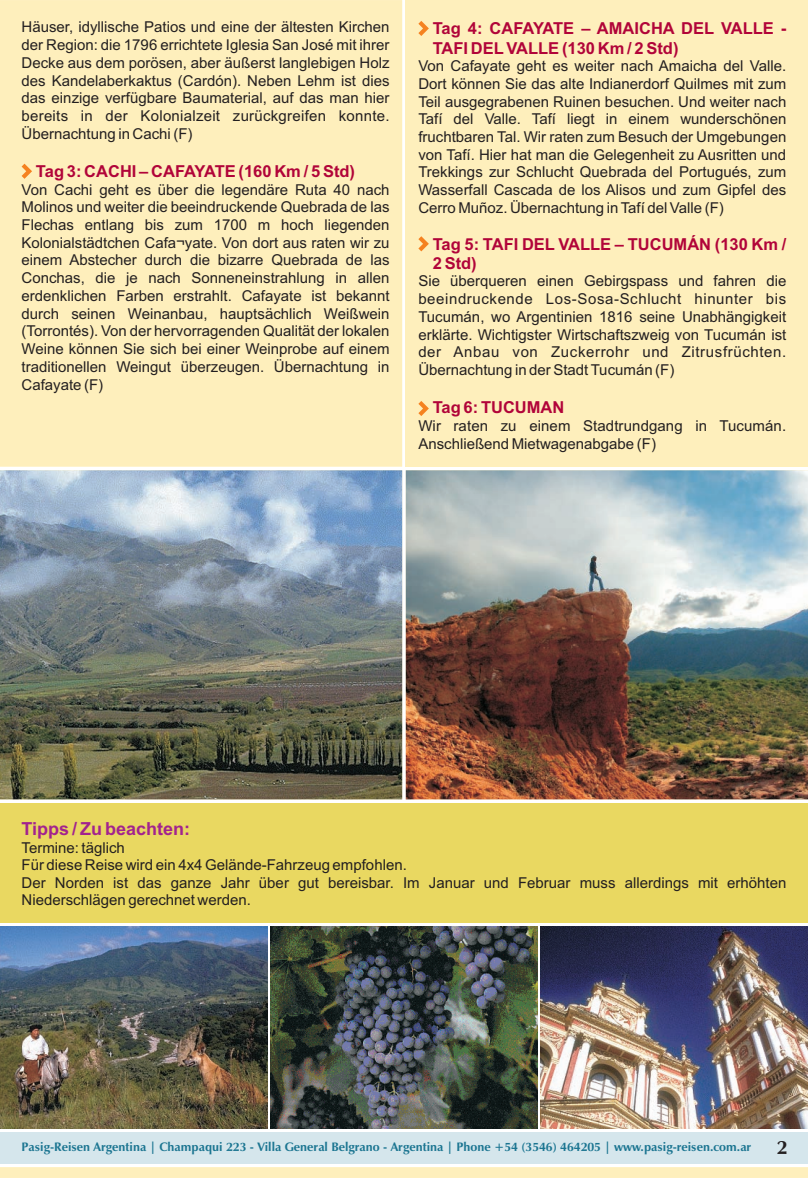
<style>
.page{position:relative;width:808px;height:1178px;background:#fff}
.page>*{position:absolute;margin:0;border:0;box-sizing:border-box;transform-origin:0 0}
.t1{font:700 19.5px "Zapf Humanist 601 BT";color:#231f20}
.t2{font:700 18px "Arial";color:#a2238e}
.t3{font:700 16.5px/19.5px "Arial";color:#b10439}
.t4{font:15px/17.7px "Arial";color:#231f20;text-align:justify}
.t5{font:700 12.45px "Zapf Humanist 601 BT";color:#1b7591}
</style>
<div class="page">
<div style="left:406px;top:0;width:402px;height:467px;background:#feefbc"></div>
<div style="left:0;top:0;width:402px;height:467px;background:#feefbc"></div>
<div style="left:0;top:1167px;width:808px;height:11px;background:#feefbc"></div>
<svg style="left:418px;top:401px;width:11px;height:15px"></svg>
<div style="left:0;top:803px;width:808px;height:120px;background:#e9d861"></div>
<img style="left:0;top:926px;width:267px;height:202px">
<img style="left:271px;top:926px;width:266px;height:202px">
<img style="left:541px;top:926px;width:267px;height:202px">
<svg style="left:22px;top:164px;width:10px;height:15px"></svg>
<svg style="left:418px;top:236px;width:11px;height:15px"></svg>
<svg style="left:418px;top:21px;width:11px;height:15px"></svg>
<div style="left:0;top:1132px;width:808px;height:31px;background:#d5e6ec"></div>
<img style="left:0;top:470px;width:402px;height:329px">
<img style="left:406px;top:470px;width:402px;height:329px">
<p class="t4" style="left:22px;top:20px;width:369px">Häuser, idyllische Patios und eine der ältesten Kirchen der Region: die 1796 errichtete Iglesia San José mit ihrer Decke aus dem porösen, aber äußerst langlebigen Holz des Kandelaberkaktus (Cardón). Neben Lehm ist dies das einzige verfügbare Baumaterial, auf das man hier bereits in der Kolonialzeit zurückgreifen konnte.<br>Übernachtung in Cachi (F)</p>
<p class="t3" style="left:36px;top:163px;width:321px">Tag 3: CACHI – CAFAYATE (160 Km / 5 Std)</p>
<p class="t4" style="left:22px;top:182px;width:369px">Von Cachi geht es über die legendäre Ruta 40 nach Molinos und weiter die beeindruckende Quebrada de las Flechas entlang bis zum 1700 m hoch liegenden Kolonialstädtchen Cafa¬yate. Von dort aus raten wir zu einem Abstecher durch die bizarre Quebrada de las Conchas, die je nach Sonneneinstrahlung in allen erdenklichen Farben erstrahlt. Cafayate ist bekannt durch seinen Weinanbau, hauptsächlich Weißwein (Torrontés). Von der hervorragenden Qualität der lokalen Weine können Sie sich bei einer Weinprobe auf einem traditionellen Weingut überzeugen. Übernachtung in Cafayate (F)</p>
<p class="t3" style="left:433px;top:20px;width:355px">Tag 4: CAFAYATE – AMAICHA DEL VALLE -<br>TAFI DELVALLE (130 Km / 2 Std)</p>
<p class="t4" style="left:418px;top:58px;width:369px">Von Cafayate geht es weiter nach Amaicha del Valle.<br>Dort können Sie das alte Indianerdorf Quilmes mit zum Teil ausgegrabenen Ruinen besuchen. Und weiter nach Tafí del Valle. Tafí liegt in einem wunderschönen fruchtbaren Tal. Wir raten zum Besuch der Umgebungen von Tafí. Hier hat man die Gelegenheit zu Ausritten und Trekkings zur Schlucht Quebrada del Portugués, zum Wasserfall Cascada de los Alisos und zum Gipfel des Cerro Muñoz. Übernachtung in Tafí del Valle (F)</p>
<p class="t3" style="left:433px;top:235px;width:355px">Tag 5: TAFI DEL VALLE – TUCUMÁN (130 Km /<br>2 Std)</p>
<p class="t4" style="left:418px;top:274px;width:369px">Sie überqueren einen Gebirgspass und fahren die beeindruckende Los-Sosa-Schlucht hinunter bis Tucumán, wo Argentinien 1816 seine Unabhängigkeit erklärte. Wichtigster Wirtschaftszweig von Tucumán ist der Anbau von Zuckerrohr und Zitrusfrüchten.<br>Übernachtung in der Stadt Tucumán (F)</p>
<p class="t3" style="left:433px;top:399px;width:133px">Tag 6: TUCUMAN</p>
<p class="t4" style="left:418px;top:418px;width:369px">Wir raten zu einem Stadtrundgang in Tucumán.<br>Anschließend Mietwagenabgabe (F)</p>
<p class="t2" style="left:22px;top:822px;width:170px">Tipps / Zu beachten:</p>
<p class="t4" style="left:22px;top:840px;width:766px;text-align:left">Termine: täglich<br>Für diese Reise wird ein 4x4 Gelände-Fahrzeug empfohlen.<br>Der Norden ist das ganze Jahr über gut bereisbar. Im Januar und Februar muss allerdings mit erhöhten Niederschlägen gerechnet werden.</p>
<p class="t5" style="left:22px;top:1141px;width:731px">Pasig-Reisen Argentina | Champaqui 223 - Villa General Belgrano - Argentina | Phone +54 (3546) 464205 | www.pasig-reisen.com.ar</p>
<h1 class="t1" style="left:777px;top:1139px;width:12px">2</h1>
</div>
